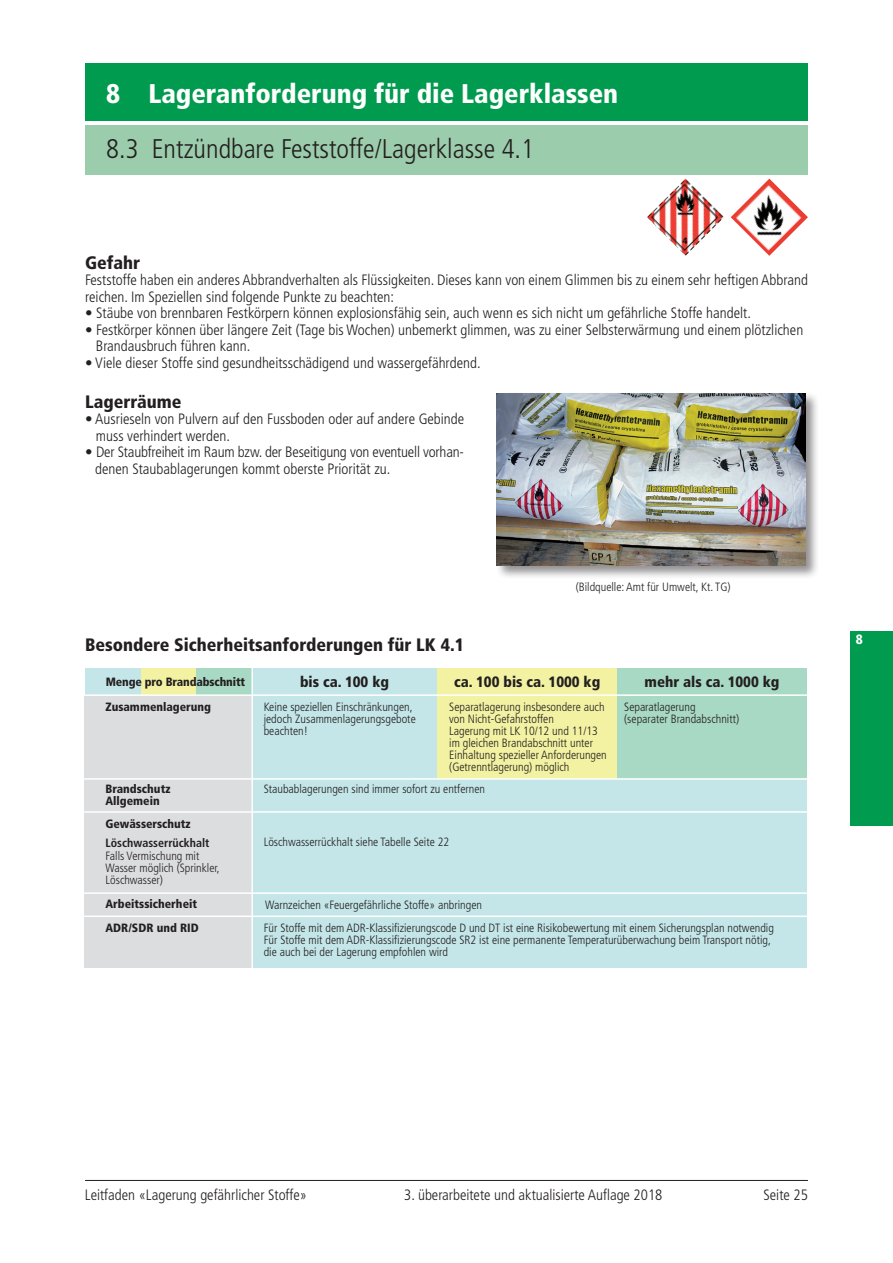
<style>
.page{position:relative;width:893px;height:1263px;background:#fff}
.page>*{position:absolute;margin:0;border:0;box-sizing:border-box;transform-origin:0 0}
.t1{font:300 condensed 27px "Frutiger LT Std";color:#231f20}
.t2{font:900 condensed 27px "Frutiger LT Std";color:#fff}
.t3{font:900 condensed 18px "Frutiger LT Std";color:#231f20}
.t4{font:300 condensed 15px/16.5px "Frutiger LT Std";color:#231f20}
.t5{font:900 condensed 15px "Frutiger LT Std";color:#231f20}
.t6{font:900 condensed 13.5px "Frutiger LT Std";color:#fff}
.t7{font:300 condensed 12px/12px "Frutiger LT Std";color:#231f20}
.t8{font:900 condensed 12px/12px "Frutiger LT Std";color:#231f20}
.t9{font:700 condensed 12px "Frutiger LT Std";color:#231f20}
</style>
<div class="page">
<div style="left:85px;top:668px;width:56px;height:27px;background:#c4e6e8"></div>
<div style="left:141px;top:668px;width:56px;height:27px;background:#f3f2a3"></div>
<div style="left:197px;top:668px;width:55px;height:27px;background:#a8d9c4"></div>
<hr style="left:85px;top:1180px;width:723px;height:1px;background:#231f20">
<div style="left:850px;top:631px;width:43px;height:195px;background:#009b4e"></div>
<div style="left:85px;top:64px;width:723px;height:57px;background:#009b4e"></div>
<div style="left:85px;top:125px;width:723px;height:50px;background:#9bccab"></div>
<img style="left:647px;top:179px;width:77px;height:77px">
<div style="left:84px;top:695px;width:168px;height:272px;background:#dcdddf"></div>
<div style="left:252px;top:668px;width:555px;height:299px;background:#c4e6e8"></div>
<hr style="left:82px;top:811px;width:733px;height:2px;background:#fff">
<div style="left:437px;top:668px;width:180px;height:111px;background:#f3f2a3"></div>
<div style="left:617px;top:668px;width:190px;height:111px;background:#a8d9c4"></div>
<hr style="left:79px;top:694px;width:733px;height:2px;background:#fff">
<hr style="left:251px;top:662px;width:2px;height:311px;background:#fff">
<hr style="left:81px;top:778px;width:733px;height:2px;background:#fff">
<hr style="left:78px;top:892px;width:733px;height:2px;background:#fff">
<hr style="left:79px;top:915px;width:733px;height:2px;background:#fff">
<img style="left:731px;top:179px;width:77px;height:77px">
<div style="left:495px;top:391px;width:324px;height:189px;background:#231f20;opacity:.5"></div>
<img style="left:497px;top:393px;width:308px;height:173px">
<h1 class="t2" style="left:106px;top:77px;width:513px">8 Lageranforderung für die Lagerklassen</h1>
<h1 class="t1" style="left:106px;top:134px;width:429px">8.3 Entzündbare Feststoffe/Lagerklasse 4.1</h1>
<p class="t3" style="left:85px;top:252px;width:57px">Gefahr</p>
<p class="t4" style="left:85px;top:272px;width:724px">Feststoffe haben ein anderes Abbrandverhalten als Flüssigkeiten. Dieses kann von einem Glimmen bis zu einem sehr heftigen Abbrand reichen. Im Speziellen sind folgende Punkte zu beachten:</p>
<p class="t4" style="left:85px;top:305px;width:667px">• Stäube von brennbaren Festkörpern können explosionsfähig sein, auch wenn es sich nicht um gefährliche Stoffe handelt.</p>
<p class="t4" style="left:96px;top:321px;width:709px;text-indent:-11px">• Festkörper können über längere Zeit (Tage bis Wochen) unbemerkt glimmen, was zu einer Selbsterwärmung und einem plötzlichen<br>Brandausbruch führen kann.</p>
<p class="t4" style="left:85px;top:354px;width:397px">• Viele dieser Stoffe sind gesundheitsschädigend und wassergefährdend.</p>
<p class="t3" style="left:85px;top:391px;width:98px">Lagerräume</p>
<p class="t4" style="left:96px;top:411px;width:370px;text-indent:-11px">• Ausrieseln von Pulvern auf den Fussboden oder auf andere Gebinde muss verhindert werden.</p>
<p class="t4" style="left:95px;top:444px;width:370px;text-indent:-10px">• Der Staubfreiheit im Raum bzw. der Beseitigung von eventuell vorhan&shy;denen Staubablagerungen kommt oberste Priorität zu.</p>
<p class="t3" style="left:85px;top:634px;width:380px">Besondere Sicherheitsanforderungen für LK 4.1</p>
<p class="t7" style="left:576px;top:581px;width:156px">(Bildquelle: Amt für Umwelt, Kt. TG)</p>
<p class="t5" style="left:300px;top:672px;width:90px">bis ca. 100 kg</p>
<p class="t5" style="left:454px;top:672px;width:148px">ca. 100 bis ca. 1000 kg</p>
<p class="t5" style="left:645px;top:672px;width:136px">mehr als ca. 1000 kg</p>
<p class="t7" style="left:624px;top:701px;width:116px">Separatlagerung (separater Brandabschnitt)</p>
<p class="t8" style="left:106px;top:676px;width:141px">Menge pro Brandabschnitt</p>
<p class="t7" style="left:449px;top:701px;width:159px">Separatlagerung insbesondere auch von Nicht-Gefahrstoffen<br>Lagerung mit LK 10/12 und 11/13 im gleichen Brandabschnitt unter<br>Einhaltung spezieller Anforderungen (Getrenntlagerung) möglich</p>
<p class="t7" style="left:264px;top:783px;width:223px">Staubablagerungen sind immer sofort zu entfernen</p>
<p class="t8" style="left:106px;top:701px;width:107px">Zusammenlagerung</p>
<p class="t7" style="left:264px;top:701px;width:154px">Keine speziellen Einschränkungen, jedoch Zusammenlagerungsgebote beachten!</p>
<p class="t8" style="left:106px;top:783px;width:66px">Brandschutz<br>Allgemein</p>
<p class="t8" style="left:106px;top:817px;width:87px">Gewässerschutz</p>
<p class="t9" style="left:105px;top:835px;width:106px">Löschwasserrückhalt</p>
<p class="t7" style="left:106px;top:850px;width:116px">Falls Vermischung mit<br>Wasser möglich (Sprinkler,<br>Löschwasser)</p>
<p class="t7" style="left:264px;top:836px;width:187px">Löschwasserrückhalt siehe Tabelle Seite 22</p>
<p class="t8" style="left:106px;top:893px;width:95px;line-height:23.1px">Arbeitssicherheit<br>ADR/SDR und RID</p>
<p class="t7" style="left:264px;top:893px;width:512px;line-height:22.8px">Warnzeichen «Feuergefährliche Stoffe» anbringen<br>Für Stoffe mit dem ADR-Klassifizierungscode D und DT ist eine Risikobewertung mit einem Sicherungsplan notwendig</p>
<p class="t7" style="left:264px;top:934px;width:509px">Für Stoffe mit dem ADR-Klassifizierungscode SR2 ist eine permanente Temperaturüberwachung beim Transport nötig, die auch bei der Lagerung empfohlen wird</p>
<p class="t6" style="left:856px;top:631px;width:9px">8</p>
<p class="t4" style="left:85px;top:1186px;width:224px">Leitfaden «Lagerung gefährlicher Stoffe»</p>
<p class="t4" style="left:404px;top:1186px;width:260px">3. überarbeitete und aktualisierte Auflage 2018</p>
<p class="t4" style="left:763px;top:1186px;width:46px">Seite 25</p>
</div>
